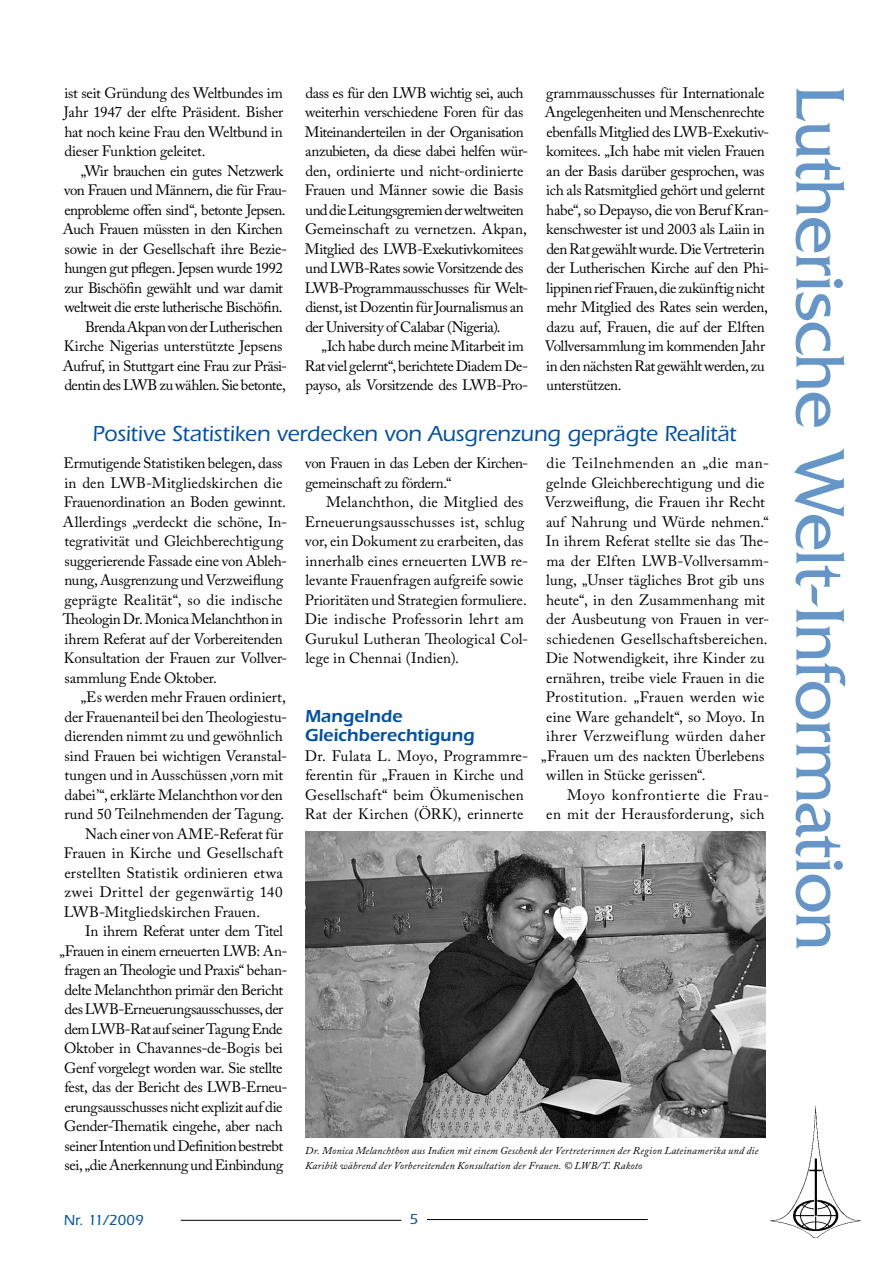
<style>
.page{position:relative;width:893px;height:1263px;background:#fff}
.page>*{position:absolute;margin:0;border:0;box-sizing:border-box;transform-origin:0 0}
.t1{font:72px "Friz Quadrata";letter-spacing:-.02em;color:#6696c8}
.t2{font:500 22.5px "Itc Eras";letter-spacing:-.005em;color:#0050a4}
.t3{font:600 18px/19.5px "Itc Eras";color:#0050a4}
.t4{font:15px/19.5px "Adobe Caslon Pro";letter-spacing:-.015em;color:#000}
.t5{font:15px/19.5px "Adobe Caslon Pro";letter-spacing:.005em;color:#000}
.t6{font:15px/19.5px "Adobe Caslon Pro";letter-spacing:.01em;color:#000}
.t7{font:15px "Adobe Caslon Pro";letter-spacing:-.035em;color:#000}
.t8{font:15px "Adobe Caslon Pro";letter-spacing:-.04em;color:#000}
.t9{font:15px "Adobe Caslon Pro";letter-spacing:.025em;color:#000}
.t10{font:15px "Adobe Caslon Pro";letter-spacing:.015em;color:#000}
.t11{font:15px "Adobe Caslon Pro";letter-spacing:.03em;color:#000}
.t12{font:15px "Adobe Caslon Pro";letter-spacing:.02em;color:#000}
.t13{font:15px "Adobe Caslon Pro";letter-spacing:.035em;color:#000}
.t14{font:15px "Adobe Caslon Pro";letter-spacing:.04em;color:#000}
.t15{font:500 15px "Itc Eras";letter-spacing:-.005em;color:#0050a4}
.t16{font:italic 10.5px/15px "Adobe Caslon Pro";letter-spacing:.015em;color:#000}
</style>
<div class="page">
<hr style="left:181px;top:1220px;width:220px;height:1px;background:#000">
<hr style="left:427px;top:1219px;width:221px;height:1px;background:#000">
<img style="left:763px;top:1096px;width:98px;height:142px">
<img style="left:305px;top:831px;width:460px;height:306px">
<p class="t4" style="left:64px;top:83px;width:221px;text-align:justify">ist seit Gründung des Weltbundes im Jahr 1947 der elfte Präsident. Bisher hat noch keine Frau den Weltbund in dieser Funktion geleitet.</p>
<p class="t4" style="left:81px;top:161px;width:204px">„Wir brauchen ein gutes Netzwerk</p>
<p class="t7" style="left:64px;top:181px;width:225px">von Frauen und Männern, die für Frau-</p>
<p class="t8" style="left:64px;top:201px;width:223px">enprobleme offen sind“, betonte Jepsen.</p>
<p class="t7" style="left:63px;top:220px;width:221px">Auch Frauen müssten in den Kirchen</p>
<p class="t4" style="left:65px;top:239px;width:224px">sowie in der Gesellschaft ihre Bezie-</p>
<p class="t7" style="left:64px;top:259px;width:220px">hungen gut pflegen. Jepsen wurde 1992</p>
<p class="t4" style="left:65px;top:278px;width:220px">zur Bischöfin gewählt und war damit</p>
<p class="t7" style="left:64px;top:298px;width:220px">weltweit die erste lutherische Bischöfin.</p>
<p class="t8" style="left:85px;top:318px;width:199px">Brenda Akpan von der Lutherischen</p>
<p class="t4" style="left:64px;top:336px;width:220px">Kirche Nigerias unterstützte Jepsens</p>
<p class="t4" style="left:63px;top:356px;width:226px">Aufruf, in Stuttgart eine Frau zur Präsi-</p>
<p class="t8" style="left:64px;top:376px;width:223px">dentin des LWB zu wählen. Sie betonte,</p>
<p class="t4" style="left:305px;top:83px;width:225px">dass es für den LWB wichtig sei, auch weiterhin verschiedene Foren für das Miteinanderteilen in der Organisation anzubieten, da diese dabei helfen wür&shy;den, ordinierte und nicht-ordinierte Frauen und Männer sowie die Basis und die Leitungsgremien der weltweiten Gemeinschaft zu vernetzen. Akpan, Mitglied des LWB-Exekutivkomitees und LWB-Rates sowie Vorsitzende des LWB-Programmausschusses für Welt&shy;dienst, ist Dozentin für Journalismus an der University of Calabar (Nigeria).</p>
<p class="t4" style="left:305px;top:336px;width:225px;text-indent:17px">„Ich habe durch meine Mitarbeit im<br>Rat viel gelernt“, berichtete Diadem De&shy;payso, als Vorsitzende des LWB-Pro-</p>
<p class="t4" style="left:545px;top:83px;width:226px">grammausschusses für Internationale Angelegenheiten und Menschenrechte ebenfalls Mitglied des LWB-Exekutiv&shy;komitees. „Ich habe mit vielen Frauen an der Basis darüber gesprochen, was ich als Ratsmitglied gehört und gelernt habe“, so Depayso, die von Beruf Kran&shy;kenschwester ist und 2003 als Laiin in den Rat gewählt wurde. Die Vertreterin der Lutherischen Kirche auf den Phi&shy;lippinen rief Frauen, die zukünftig nicht mehr Mitglied des Rates sein werden, dazu auf, Frauen, die auf der Elften Vollversammlung im kommenden Jahr in den nächsten Rat gewählt werden, zu unterstützen.</p>
<h2 class="t2" style="left:93px;top:421px;width:645px">Positive Statistiken verdecken von Ausgrenzung geprägte Realität</h2>
<p class="t4" style="left:63px;top:453px;width:226px">Ermutigende Statistiken belegen, dass in den LWB-Mitgliedskirchen die Frauenordination an Boden gewinnt.<br>Allerdings „verdeckt die schöne, In&shy;tegrativität und Gleichberechtigung suggerierende Fassade eine von Ableh&shy;nung, Ausgrenzung und Verzweiflung geprägte Realität“, so die indische Theologin Dr. Monica Melanchthon in ihrem Referat auf der Vorbereitenden Konsultation der Frauen zur Vollver&shy;sammlung Ende Oktober.</p>
<p class="t4" style="left:81px;top:687px;width:207px">„Es werden mehr Frauen ordiniert,</p>
<p class="t4" style="left:64px;top:707px;width:224px">der Frauenanteil bei den Theologiestu-</p>
<p class="t4" style="left:64px;top:726px;width:220px">dierenden nimmt zu und gewöhnlich</p>
<p class="t4" style="left:65px;top:746px;width:224px">sind Frauen bei wichtigen Veranstal-</p>
<p class="t4" style="left:64px;top:765px;width:220px">tungen und in Ausschüssen ‚vorn mit</p>
<p class="t4" style="left:64px;top:785px;width:220px">dabei’“, erklärte Melanchthon vor den</p>
<p class="t4" style="left:64px;top:804px;width:221px">rund 50 Teilnehmenden der Tagung.</p>
<p class="t4" style="left:85px;top:824px;width:200px">Nach einer von AME-Referat für</p>
<p class="t6" style="left:64px;top:843px;width:221px">Frauen in Kirche und Gesellschaft</p>
<p class="t6" style="left:64px;top:863px;width:220px">erstellten Statistik ordinieren etwa</p>
<p class="t9" style="left:65px;top:883px;width:220px">zwei Drittel der gegenwärtig 140</p>
<p class="t5" style="left:64px;top:902px;width:198px">LWB-Mitgliedskirchen Frauen.</p>
<p class="t4" style="left:85px;top:921px;width:199px">In ihrem Referat unter dem Titel</p>
<p class="t4" style="left:59px;top:941px;width:229px">„Frauen in einem erneuerten LWB: An-</p>
<p class="t4" style="left:64px;top:960px;width:224px">fragen an Theologie und Praxis“ behan-</p>
<p class="t4" style="left:64px;top:980px;width:220px">delte Melanchthon primär den Bericht</p>
<p class="t4" style="left:64px;top:999px;width:220px">des LWB-Erneuerungsausschusses, der</p>
<p class="t8" style="left:64px;top:1020px;width:220px">dem LWB-Rat auf seiner Tagung Ende</p>
<p class="t4" style="left:64px;top:1038px;width:220px">Oktober in Chavannes-de-Bogis bei</p>
<p class="t4" style="left:64px;top:1058px;width:220px">Genf vorgelegt worden war. Sie stellte</p>
<p class="t4" style="left:64px;top:1077px;width:224px">fest, das der Bericht des LWB-Erneu-</p>
<p class="t4" style="left:64px;top:1097px;width:220px">erungsausschusses nicht explizit auf die</p>
<p class="t4" style="left:64px;top:1116px;width:220px">Gender-Thematik eingehe, aber nach</p>
<p class="t7" style="left:65px;top:1137px;width:220px">seiner Intention und Definition bestrebt</p>
<p class="t4" style="left:65px;top:1155px;width:220px">sei, „die Anerkennung und Einbindung</p>
<p class="t13" style="left:546px;top:454px;width:224px">die Teilnehmenden an „die man-</p>
<p class="t5" style="left:546px;top:473px;width:220px">gelnde Gleichberechtigung und die</p>
<p class="t5" style="left:545px;top:492px;width:222px">Verzweiflung, die Frauen ihr Recht</p>
<p class="t5" style="left:546px;top:512px;width:224px">auf Nahrung und Würde nehmen.“</p>
<p class="t5" style="left:546px;top:531px;width:225px">In ihrem Referat stellte sie das The-</p>
<p class="t6" style="left:546px;top:551px;width:224px">ma der Elften LWB-Vollversamm-</p>
<p class="t5" style="left:546px;top:570px;width:220px">lung, „Unser tägliches Brot gib uns</p>
<p class="t5" style="left:546px;top:590px;width:220px">heute“, in den Zusammenhang mit</p>
<p class="t5" style="left:546px;top:609px;width:224px">der Ausbeutung von Frauen in ver-</p>
<p class="t10" style="left:546px;top:630px;width:223px">schiedenen Gesellschaftsbereichen.</p>
<p class="t5" style="left:546px;top:648px;width:220px">Die Notwendigkeit, ihre Kinder zu</p>
<p class="t4" style="left:546px;top:668px;width:220px">ernähren, treibe viele Frauen in die</p>
<p class="t9" style="left:546px;top:688px;width:220px">Prostitution. „Frauen werden wie</p>
<p class="t4" style="left:546px;top:707px;width:220px">eine Ware gehandelt“, so Moyo. In</p>
<p class="t11" style="left:546px;top:727px;width:220px">ihrer Verzweiflung würden daher</p>
<p class="t5" style="left:541px;top:746px;width:225px">„Frauen um des nackten Überlebens</p>
<p class="t6" style="left:546px;top:765px;width:161px">willen in Stücke gerissen“.</p>
<p class="t14" style="left:567px;top:786px;width:204px">Moyo konfrontierte die Frau-</p>
<p class="t12" style="left:546px;top:805px;width:220px">en mit der Herausforderung, sich</p>
<p class="t4" style="left:305px;top:453px;width:225px">von Frauen in das Leben der Kirchen&shy;gemeinschaft zu fördern.“</p>
<p class="t5" style="left:305px;top:492px;width:225px;text-indent:22px">Melanchthon, die Mitglied des Erneuerungsausschusses ist, schlug vor, ein Dokument zu erarbeiten, das innerhalb eines erneuerten LWB re&shy;levante Frauenfragen aufgreife sowie Prioritäten und Strategien formuliere.<br>Die indische Professorin lehrt am Gurukul Lutheran Theological Col&shy;lege in Chennai (Indien).</p>
<p class="t3" style="left:305px;top:706px;width:171px">Mangelnde<br>Gleichberechtigung</p>
<p class="t6" style="left:305px;top:746px;width:225px">Dr. Fulata L. Moyo, Programmre&shy;ferentin für „Frauen in Kirche und Gesellschaft“ beim Ökumenischen Rat der Kirchen (ÖRK), erinnerte</p>
<p class="t16" style="left:305px;top:1143px;width:455px">Dr. Monica Melanchthon aus Indien mit einem Geschenk der Vertreterinnen der Region Lateinamerika und die<br>Karibik während der Vorbereitenden Konsultation der Frauen. © LWB/T. Rakoto</p>
<p class="t15" style="left:64px;top:1212px;width:82px">Nr. 11/2009</p>
<p class="t15" style="left:409px;top:1211px;width:10px">5</p>
<h1 class="t1" style="left:860px;top:85px;width:867px;rotate:90deg">Lutherische Welt-Information</h1>
</div>
